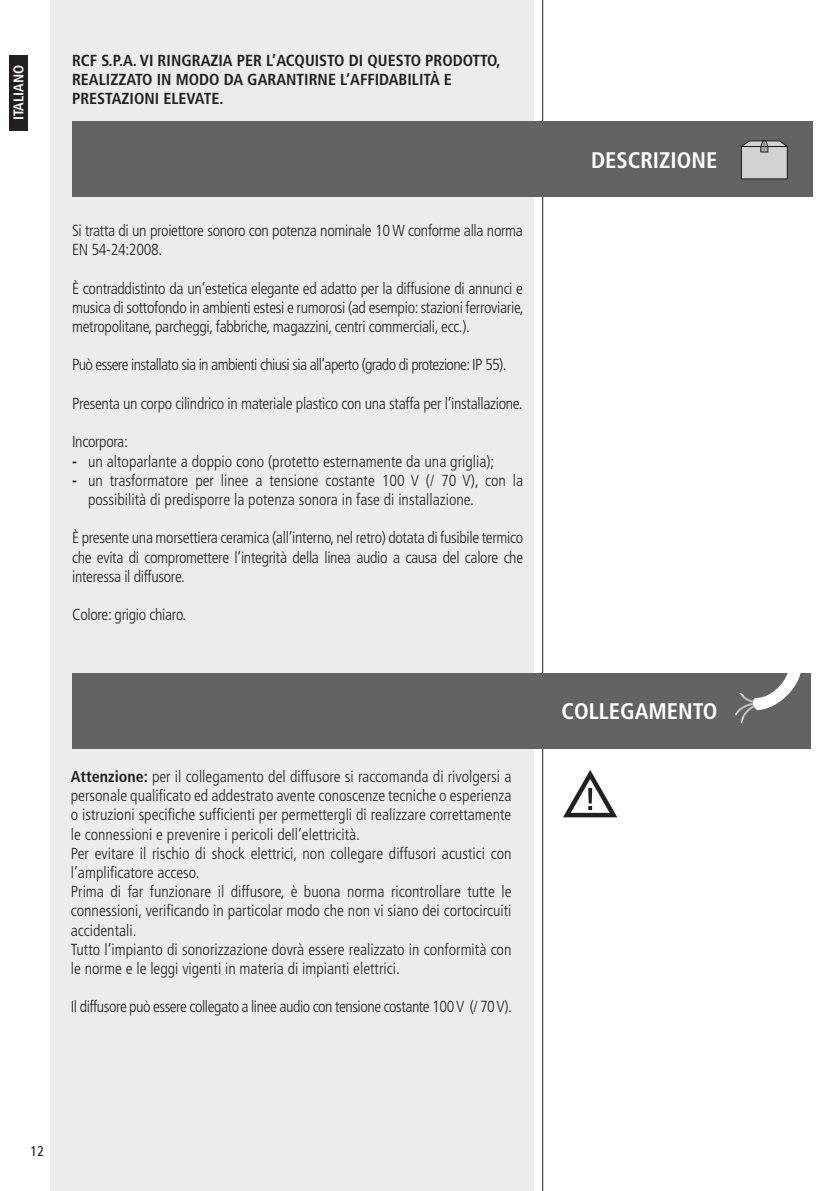
<style>
.page{position:relative;width:840px;height:1191px;background:#fff}
.page>*{position:absolute;margin:0;border:0;box-sizing:border-box;transform-origin:0 0}
.t1{font:700 condensed 22.6px "Frutiger LT Std";color:#fff}
.t2{font:300 condensed 16px/19.2px "Frutiger LT Std";color:#231f20;text-align:justify}
.t3{font:300 condensed 16px/19.2px "Frutiger LT Std";letter-spacing:-.02em;color:#231f20}
.t4{font:700 condensed 16px/19.2px "Frutiger LT Std";color:#231f20}
.t5{font:300 condensed 16px "Frutiger LT Std";letter-spacing:-.04em;color:#231f20}
.t6{font:300 condensed 16px "Frutiger LT Std";letter-spacing:-.03em;color:#231f20}
.t7{font:700 condensed 14px "Frutiger LT Std";color:#fff}
.t8{font:condensed 14px "Frutiger LT Std";color:#231f20}
.s1{font-weight:700}
</style>
<div class="page">
<div style="left:51px;top:0;width:482px;height:1191px;background:#ececee"></div>
<hr style="left:542px;top:0;width:1px;height:1191px;background:#231f20">
<div style="left:9px;top:55px;width:18px;height:75px;background:#231f20"></div>
<div style="left:72px;top:121px;width:740px;height:76px;background:#636366"></div>
<div style="left:741px;top:146px;width:45px;height:33px;background:#d1d2d4"></div>
<svg style="left:740px;top:140px;width:47px;height:12px"></svg>
<div style="left:72px;top:673px;width:738px;height:75px;background:#636366"></div>
<svg style="left:733px;top:673px;width:68px;height:76px"></svg>
<svg style="left:563px;top:770px;width:55px;height:48px"></svg>
<p class="t7" style="left:10px;top:120px;width:57px;rotate:-90deg">ITALIANO</p>
<p class="t4" style="left:72px;top:51px;width:430px">RCF S.P.A. VI RINGRAZIA PER L’ACQUISTO DI QUESTO PRODOTTO,<br>REALIZZATO IN MODO DA GARANTIRNE L’AFFIDABILITÀ E<br>PRESTAZIONI ELEVATE.</p>
<p class="t3" style="left:72px;top:221px;width:452px">Si tratta di un proiettore sonoro con potenza nominale 10 W conforme alla norma<br>EN 54-24:2008.</p>
<p class="t2" style="left:72px;top:279px;width:453px">È contraddistinto da un’estetica elegante ed adatto per la diffusione di annunci e musica di sottofondo in ambienti estesi e rumorosi (ad esempio: stazioni ferroviarie, metropolitane, parcheggi, fabbriche, magazzini, centri commerciali, ecc.).</p>
<p class="t5" style="left:72px;top:356px;width:435px">Può essere installato sia in ambienti chiusi sia all’aperto (grado di protezione: IP 55).</p>
<p class="t3" style="left:72px;top:394px;width:452px">Presenta un corpo cilindrico in materiale plastico con una staffa per l’installazione.</p>
<p class="t3" style="left:72px;top:432px;width:57px">Incorpora:</p>
<p class="t2" style="left:72px;top:451px;width:423px"><span class="s1">-</span> un altoparlante a doppio cono (protetto esternamente da una griglia);</p>
<p class="t2" style="left:88px;top:471px;width:436px;text-indent:-16px"><span class="s1">-</span> un trasformatore per linee a tensione costante 100 V (/ 70 V), con la possibilità di predisporre la potenza sonora in fase di installazione.</p>
<p class="t2" style="left:72px;top:528px;width:452px">È presente una morsettiera ceramica (all’interno, nel retro) dotata di fusibile termico che evita di compromettere l’integrità della linea audio a causa del calore che interessa il diffusore.</p>
<p class="t3" style="left:72px;top:605px;width:116px">Colore: grigio chiaro.</p>
<p class="t2" style="left:71px;top:767px;width:442px;text-align:left"><span class="s1">Attenzione:</span> per il collegamento del diffusore si raccomanda di rivolgersi a personale qualificato ed addestrato avente conoscenze tecniche o esperienza o istruzioni specifiche sufficienti per permettergli di realizzare correttamente le connessioni e prevenire i pericoli dell’elettricità.<br>Per evitare il rischio di shock elettrici, non collegare diffusori acustici con l’amplificatore acceso.<br>Prima di far funzionare il diffusore, è buona norma ricontrollare tutte le connessioni, verificando in particolar modo che non vi siano dei cortocircuiti accidentali.<br>Tutto l’impianto di sonorizzazione dovrà essere realizzato in conformità con le norme e le leggi vigenti in materia di impianti elettrici.</p>
<p class="t6" style="left:71px;top:997px;width:442px">Il diffusore può essere collegato a linee audio con tensione costante 100 V (/ 70 V).</p>
<h1 class="t1" style="left:590px;top:147px;width:128px">DESCRIZIONE</h1>
<h1 class="t1" style="left:561px;top:698px;width:157px">COLLEGAMENTO</h1>
<p class="t8" style="left:31px;top:1142px;width:15px">12</p>
</div>
